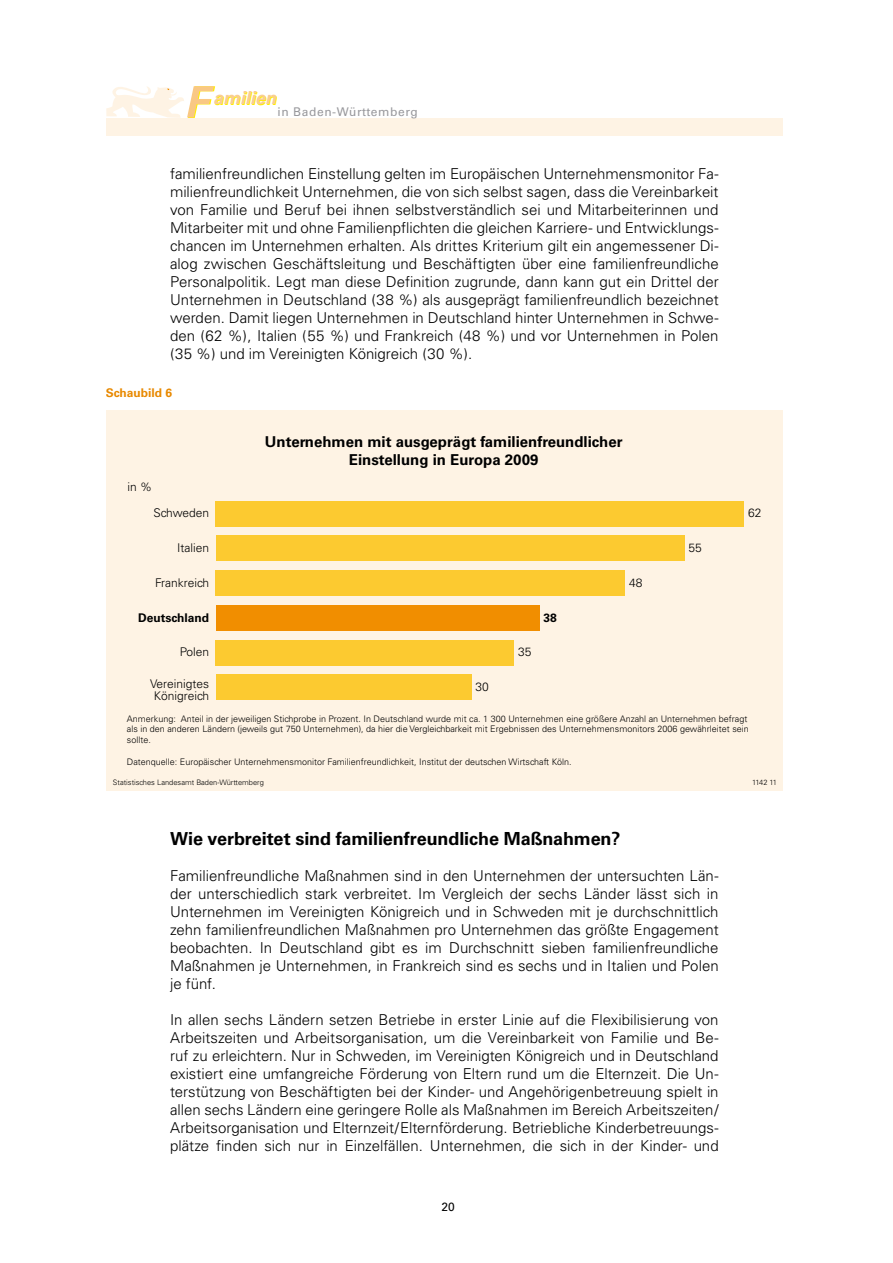
<style>
.page{position:relative;width:893px;height:1263px;background:#fff}
.page>*{position:absolute;margin:0;border:0;box-sizing:border-box;transform-origin:0 0}
.t1{font:700 18px "Univers";letter-spacing:-.005em;color:#000}
.t2{font:italic 700 18px "Univers";color:#ffed00}
.t3{font:300 15px/18px "Univers";color:#000;text-align:justify}
.t4{font:700 15px/18px "Univers";color:#000;text-align:center}
.t5{font:300 12px "Univers";color:#000}
.t6{font:12px "Univers";letter-spacing:.05em;color:#98989c}
.t7{font:700 12px "Univers";color:#000}
.t8{font:700 12px "Univers";color:#e88900}
.t9{font:12px "Univers";color:#000}
.t10{font:300 9px/10.8px "Univers";color:#000}
.t11{font:300 7.5px "Univers";color:#000}
</style>
<div class="page">
<div style="left:106px;top:119px;width:676px;height:17px;background:#fef3e4"></div>
<svg style="left:106px;top:86px;width:109px;height:32px"></svg>
<div style="left:106px;top:410px;width:676px;height:381px;background:#fef3e4"></div>
<div style="left:216px;top:501px;width:528px;height:25px;background:#fcca30"></div>
<div style="left:216px;top:536px;width:469px;height:25px;background:#fcca30"></div>
<div style="left:216px;top:571px;width:409px;height:25px;background:#fcca30"></div>
<div style="left:216px;top:605px;width:324px;height:25px;background:#f18e00"></div>
<div style="left:216px;top:640px;width:298px;height:25px;background:#fcca30"></div>
<div style="left:216px;top:675px;width:255px;height:25px;background:#fcca30"></div>
<p class="t2" style="left:214px;top:88px;width:65px">amilien</p>
<p class="t6" style="left:277px;top:104px;width:142px">in Baden-Württemberg</p>
<p class="t3" style="left:170px;top:164px;width:550px">familienfreundlichen Einstellung gelten im Europäischen Unternehmensmonitor Fa&shy;milienfreundlichkeit Unternehmen, die von sich selbst sagen, dass die Vereinbarkeit von Familie und Beruf bei ihnen selbstverständlich sei und Mitarbeiterinnen und Mitarbeiter mit und ohne Familienpflichten die gleichen Karriere- und Entwicklungs&shy;chancen im Unternehmen erhalten. Als drittes Kriterium gilt ein angemessener Di&shy;alog zwischen Geschäftsleitung und Beschäftigten über eine familienfreundliche Personalpolitik. Legt man diese Definition zugrunde, dann kann gut ein Drittel der Unternehmen in Deutschland (38 %) als ausgeprägt familienfreundlich bezeichnet werden. Damit liegen Unternehmen in Deutschland hinter Unternehmen in Schwe&shy;den (62 %), Italien (55 %) und Frankreich (48 %) und vor Unternehmen in Polen (35 %) und im Vereinigten Königreich (30 %).</p>
<p class="t8" style="left:106px;top:386px;width:68px">Schaubild 6</p>
<p class="t5" style="left:127px;top:479px;width:26px">in %</p>
<p class="t5" style="left:153px;top:506px;width:57px">Schweden</p>
<p class="t5" style="left:177px;top:540px;width:34px">Italien</p>
<p class="t5" style="left:155px;top:575px;width:56px">Frankreich</p>
<p class="t7" style="left:138px;top:610px;width:73px">Deutschland</p>
<p class="t5" style="left:180px;top:645px;width:31px">Polen</p>
<p class="t4" style="left:265px;top:433px;width:359px">Unternehmen mit ausgeprägt familienfreundlicher<br>Einstellung in Europa 2009</p>
<p class="t5" style="left:518px;top:645px;width:15px">35</p>
<p class="t7" style="left:543px;top:610px;width:15px">38</p>
<p class="t5" style="left:629px;top:575px;width:15px">48</p>
<p class="t5" style="left:150px;top:676px;width:61px">Vereinigtes</p>
<p class="t5" style="left:475px;top:680px;width:15px">30</p>
<p class="t5" style="left:154px;top:688px;width:57px">Königreich</p>
<p class="t5" style="left:688px;top:540px;width:15px">55</p>
<p class="t5" style="left:748px;top:506px;width:15px">62</p>
<p class="t10" style="left:127px;top:713px;width:623px">Anmerkung: Anteil in der jeweiligen Stichprobe in Prozent. In Deutschland wurde mit ca. 1 300 Unternehmen eine größere Anzahl an Unternehmen befragt als in den anderen Ländern (jeweils gut 750 Unternehmen), da hier die Vergleichbarkeit mit Ergebnissen des Unternehmensmonitors 2006 gewährleitet sein sollte.</p>
<p class="t10" style="left:127px;top:756px;width:446px">Datenquelle: Europäischer Unternehmensmonitor Familienfreundlichkeit, Institut der deutschen Wirtschaft Köln.</p>
<p class="t11" style="left:113px;top:778px;width:153px">Statistisches Landesamt Baden-Württemberg</p>
<p class="t11" style="left:752px;top:778px;width:27px">1142 11</p>
<p class="t1" style="left:170px;top:828px;width:452px">Wie verbreitet sind familienfreundliche Maßnahmen?</p>
<p class="t3" style="left:170px;top:866px;width:550px">Familienfreundliche Maßnahmen sind in den Unternehmen der untersuchten Län&shy;der unterschiedlich stark verbreitet. Im Vergleich der sechs Länder lässt sich in Unternehmen im Vereinigten Königreich und in Schweden mit je durchschnittlich zehn familienfreundlichen Maßnahmen pro Unternehmen das größte Engagement beobachten. In Deutschland gibt es im Durchschnitt sieben familienfreundliche Maßnahmen je Unternehmen, in Frankreich sind es sechs und in Italien und Polen je fünf.</p>
<p class="t3" style="left:170px;top:1010px;width:550px">In allen sechs Ländern setzen Betriebe in erster Linie auf die Flexibilisierung von Arbeitszeiten und Arbeitsorganisation, um die Vereinbarkeit von Familie und Be&shy;ruf zu erleichtern. Nur in Schweden, im Vereinigten Königreich und in Deutschland existiert eine umfangreiche Förderung von Eltern rund um die Elternzeit. Die Un&shy;terstützung von Beschäftigten bei der Kinder- und Angehörigenbetreuung spielt in allen sechs Ländern eine geringere Rolle als Maßnahmen im Bereich Arbeitszeiten/ Arbeitsorganisation und Elternzeit/Elternförderung. Betriebliche Kinderbetreuungs&shy;plätze finden sich nur in Einzelfällen. Unternehmen, die sich in der Kinder- und</p>
<p class="t9" style="left:441px;top:1200px;width:15px">20</p>
</div>
